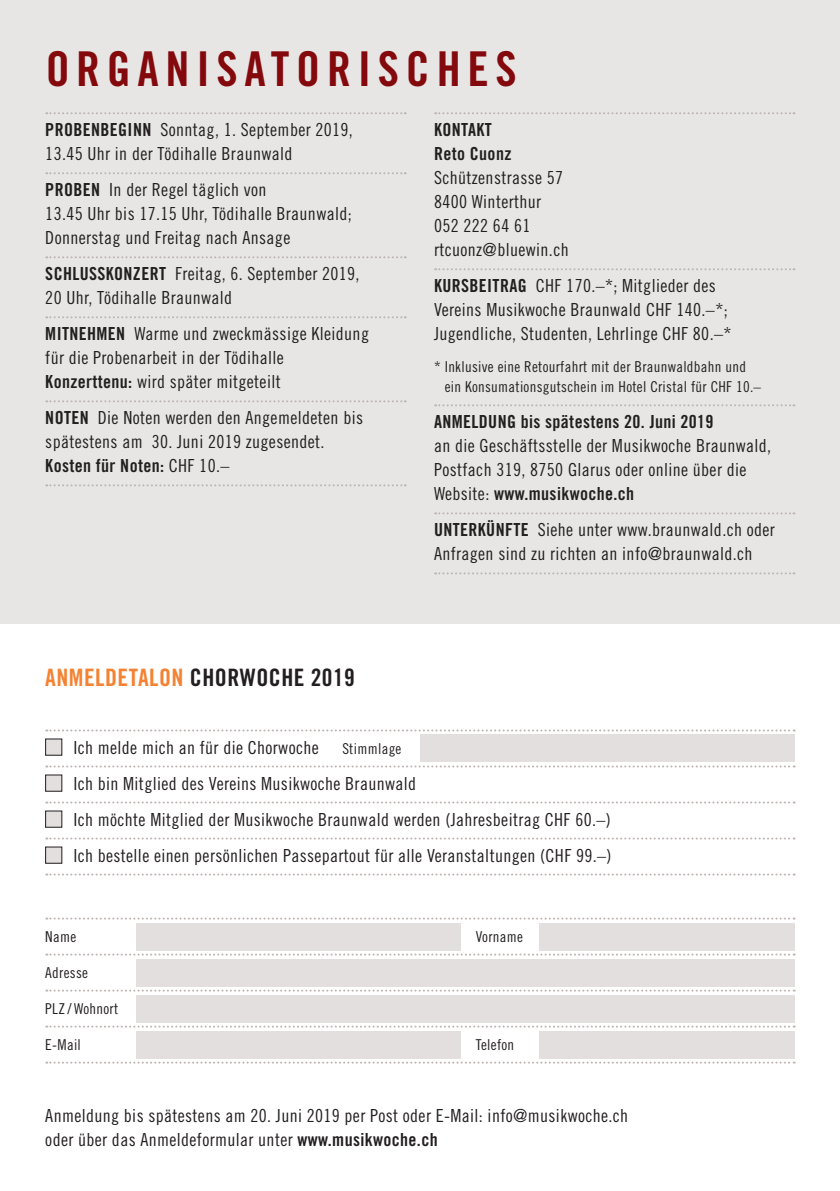
<style>
.page{position:relative;width:840px;height:1191px;background:#fff}
.page>*{position:absolute;margin:0;border:0;box-sizing:border-box;transform-origin:0 0}
.t1{font:48px "Trade Gothic LT Std Bd Cn 20";letter-spacing:.14em;color:#910b0f}
.mwbw_zwischentitel{font:24px "Trade Gothic LT Std Bd Cn 20";letter-spacing:.02em;color:#231f20}
.mwbw_zwischentitel-2{font:18px/24px "Trade Gothic LT Std Cn 18";letter-spacing:.02em;color:#231f20}
.mwbw_text{font:18px "Trade Gothic LT Std Cn 18";letter-spacing:.02em;color:#231f20}
.mwbw_zwischentitel-3{font:18px "Trade Gothic LT Std Bd Cn 20";letter-spacing:.02em;color:#231f20}
.mwbw_text_klein{font:15px/20px "Trade Gothic LT Std Cn 18";letter-spacing:.02em;color:#231f20}
.mwbw_text-2{font:15px "Trade Gothic LT Std Cn 18";letter-spacing:.02em;color:#231f20}
.s1{font-family:"Trade Gothic LT Std Bd Cn 20"}
.s2{font-family:"Trade Gothic LT Std Cn 18"}
.s3{color:#f48232}
</style>
<div class="page">
<div style="left:136px;top:922px;width:324px;height:28px;background:#e3dfde"></div>
<div style="left:539px;top:922px;width:255px;height:28px;background:#e3dfde"></div>
<div style="left:539px;top:1030px;width:255px;height:28px;background:#e3dfde"></div>
<div style="left:136px;top:958px;width:658px;height:28px;background:#e3dfde"></div>
<div style="left:136px;top:994px;width:658px;height:28px;background:#e3dfde"></div>
<div style="left:136px;top:1030px;width:324px;height:28px;background:#e3dfde"></div>
<svg style="left:46px;top:729px;width:748px;height:2px"></svg>
<svg style="left:46px;top:765px;width:748px;height:2px"></svg>
<svg style="left:46px;top:801px;width:748px;height:2px"></svg>
<svg style="left:46px;top:837px;width:748px;height:2px"></svg>
<svg style="left:46px;top:873px;width:748px;height:2px"></svg>
<svg style="left:46px;top:917px;width:748px;height:2px"></svg>
<svg style="left:46px;top:953px;width:748px;height:2px"></svg>
<svg style="left:46px;top:989px;width:748px;height:2px"></svg>
<svg style="left:46px;top:1025px;width:748px;height:2px"></svg>
<svg style="left:46px;top:1061px;width:748px;height:2px"></svg>
<div style="left:46px;top:739px;width:16px;height:16px;background:#e3dfde"></div>
<div style="left:419px;top:734px;width:375px;height:28px;background:#e3dfde"></div>
<div style="left:46px;top:775px;width:16px;height:16px;background:#e3dfde"></div>
<div style="left:46px;top:811px;width:16px;height:16px;background:#e3dfde"></div>
<div style="left:46px;top:847px;width:16px;height:16px;background:#e3dfde"></div>
<div style="left:0;top:0;width:839px;height:624px;background:#e8e6e5"></div>
<svg style="left:46px;top:112px;width:359px;height:2px"></svg>
<svg style="left:46px;top:172px;width:359px;height:2px"></svg>
<svg style="left:46px;top:256px;width:359px;height:2px"></svg>
<svg style="left:46px;top:316px;width:359px;height:2px"></svg>
<svg style="left:46px;top:400px;width:359px;height:2px"></svg>
<svg style="left:46px;top:484px;width:359px;height:2px"></svg>
<svg style="left:435px;top:112px;width:359px;height:2px"></svg>
<svg style="left:435px;top:268px;width:359px;height:2px"></svg>
<svg style="left:435px;top:404px;width:359px;height:2px"></svg>
<svg style="left:435px;top:512px;width:359px;height:2px"></svg>
<svg style="left:435px;top:572px;width:359px;height:2px"></svg>
<h1 class="t1" style="left:45px;top:39px;width:472px">ORGANISATORISCHES</h1>
<p class="mwbw_zwischentitel-2" style="left:45px;top:118px;width:309px"><span class="s1">PROBENBEGINN</span> Sonntag, 1. September 2019,<br>13.45 Uhr in der Tödihalle Braunwald</p>
<p class="mwbw_zwischentitel-2" style="left:45px;top:178px;width:308px"><span class="s1">PROBEN</span> In der Regel täglich von<br>13.45 Uhr bis 17.15 Uhr, Tödihalle Braunwald;<br>Donnerstag und Freitag nach Ansage</p>
<p class="mwbw_zwischentitel-2" style="left:45px;top:262px;width:315px"><span class="s1">SCHLUSSKONZERT</span> Freitag, 6. September 2019,<br>20 Uhr, Tödihalle Braunwald</p>
<p class="mwbw_zwischentitel-2" style="left:45px;top:322px;width:325px"><span class="s1">MITNEHMEN</span> Warme und zweckmässige Kleidung für die Probenarbeit in der Tödihalle</p>
<p class="mwbw_zwischentitel-2" style="left:45px;top:370px;width:237px"><span class="s1">Konzerttenu:</span> wird später mitgeteilt</p>
<p class="mwbw_zwischentitel-2" style="left:45px;top:406px;width:319px"><span class="s1">NOTEN</span> Die Noten werden den Angemeldeten bis spätestens am 30. Juni 2019 zugesendet.</p>
<p class="mwbw_zwischentitel-3" style="left:45px;top:455px;width:185px">Kosten für Noten: <span class="s2">CHF 10.–</span></p>
<p class="mwbw_zwischentitel" style="left:45px;top:663px;width:311px"><span class="s3">ANMELDETALON</span> CHORWOCHE 2019</p>
<p class="mwbw_zwischentitel-3" style="left:434px;top:119px;width:59px">KONTAKT</p>
<p class="mwbw_zwischentitel-3" style="left:434px;top:143px;width:79px">Reto Cuonz</p>
<p class="mwbw_zwischentitel-2" style="left:434px;top:166px;width:131px">Schützenstrasse 57</p>
<p class="mwbw_zwischentitel-2" style="left:434px;top:190px;width:108px">8400 Winterthur</p>
<p class="mwbw_zwischentitel-2" style="left:434px;top:214px;width:98px">052 222 64 61</p>
<p class="mwbw_zwischentitel-2" style="left:434px;top:238px;width:136px">rtcuonz@bluewin.ch</p>
<p class="mwbw_zwischentitel-2" style="left:434px;top:274px;width:283px"><span class="s1">KURSBEITRAG</span> CHF 170.–*; Mitglieder des</p>
<p class="mwbw_zwischentitel-2" style="left:434px;top:298px;width:295px">Vereins Musikwoche Braunwald CHF 140.–*;</p>
<p class="mwbw_zwischentitel-2" style="left:434px;top:322px;width:298px">Jugendliche, Studenten, Lehrlinge CHF 80.–*</p>
<p class="mwbw_text_klein" style="left:444px;top:357px;width:318px;text-indent:-11px">* Inklusive eine Retourfahrt mit der Braunwaldbahn und ein Konsumationsgutschein im Hotel Cristal für CHF 10.–</p>
<p class="mwbw_zwischentitel-2" style="left:434px;top:410px;width:338px"><span class="s1">ANMELDUNG bis spätestens 20. Juni 2019<br></span>an die Geschäftsstelle der Musikwoche Braunwald,</p>
<p class="mwbw_zwischentitel-2" style="left:434px;top:458px;width:314px">Postfach 319, 8750 Glarus oder online über die<br>Website: <span class="s1">www.musikwoche.ch</span></p>
<p class="mwbw_zwischentitel-2" style="left:434px;top:518px;width:342px"><span class="s1">UNTERKÜNFTE</span> Siehe unter www.braunwald.ch oder<br>Anfragen sind zu richten an info@braunwald.ch</p>
<p class="mwbw_text" style="left:73px;top:736px;width:247px">Ich melde mich an für die Chorwoche</p>
<p class="mwbw_text-2" style="left:342px;top:739px;width:61px">Stimmlage</p>
<p class="mwbw_text" style="left:73px;top:772px;width:344px">Ich bin Mitglied des Vereins Musikwoche Braunwald</p>
<p class="mwbw_text" style="left:73px;top:808px;width:538px">Ich möchte Mitglied der Musikwoche Braunwald werden (Jahresbeitrag CHF 60.–)</p>
<p class="mwbw_text" style="left:73px;top:844px;width:539px">Ich bestelle einen persönlichen Passepartout für alle Veranstaltungen (CHF 99.–)</p>
<p class="mwbw_text-2" style="left:45px;top:927px;width:32px">Name</p>
<p class="mwbw_text-2" style="left:475px;top:927px;width:49px">Vorname</p>
<p class="mwbw_text-2" style="left:45px;top:963px;width:44px">Adresse</p>
<p class="mwbw_text-2" style="left:45px;top:999px;width:74px">PLZ / Wohnort</p>
<p class="mwbw_text-2" style="left:45px;top:1035px;width:37px">E-Mail</p>
<p class="mwbw_text-2" style="left:475px;top:1035px;width:40px">Telefon</p>
<p class="mwbw_text" style="left:45px;top:1104px;width:584px">Anmeldung bis spätestens am 20. Juni 2019 per Post oder E-Mail: info@musikwoche.ch</p>
<p class="mwbw_text" style="left:45px;top:1128px;width:393px">oder über das Anmeldeformular unter <span class="s1">www.musikwoche.ch</span></p>
</div>
